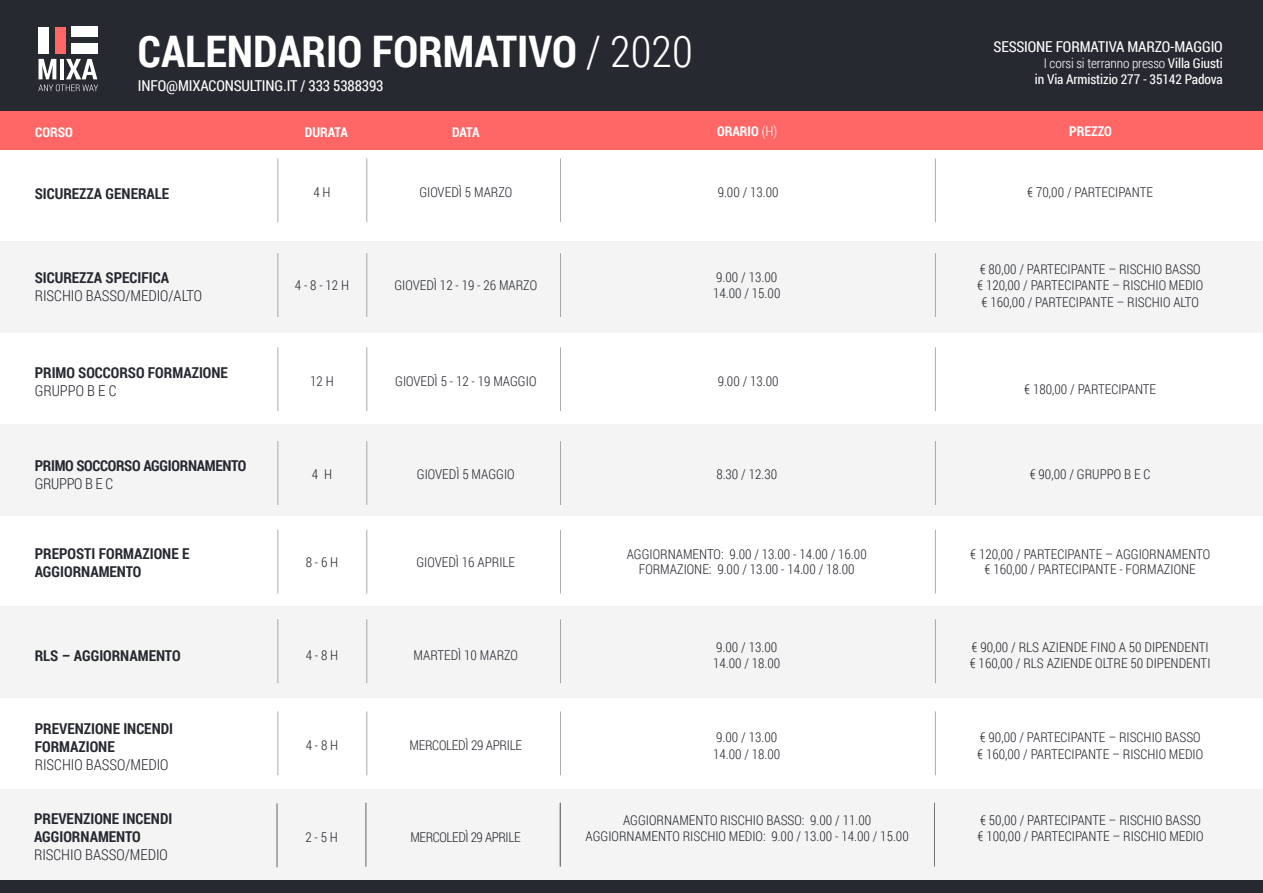
<style>
.page{position:relative;width:1263px;height:893px;background:#fff}
.page>*{position:absolute;margin:0;border:0;box-sizing:border-box;transform-origin:0 0}
.t1{font:700 43.5px "Roboto Condensed";color:#fff}
.t2{font:700 15px "Roboto Condensed";color:#262930}
.t3{font:300 15px "Roboto Condensed";color:#262930}
.t4{font:15px "Roboto Condensed";letter-spacing:-.01em;color:#fff}
.t5{font:700 15px "Roboto Condensed";letter-spacing:-.02em;color:#262930}
.t6{font:300 13.5px "Roboto Condensed";color:#262930}
.t7{font:300 13.5px "Roboto Condensed";letter-spacing:-.01em;color:#fff}
.t8{font:700 13.5px "Roboto Condensed";color:#fff}
.t9{font:13.5px "Roboto Condensed";letter-spacing:-.01em;color:#fff}
.t10{font:300 13.5px "Roboto Condensed";letter-spacing:-.02em;color:#262930}
.t11{font:300 13.5px "Roboto Condensed";letter-spacing:-.03em;color:#262930}
.s1{font-weight:300}
.s2{font-weight:400}
</style>
<div class="page">
<div style="left:0;top:0;width:1263px;height:111px;background:#262930"></div>
<div style="left:0;top:111px;width:1263px;height:38px;background:#f66"></div>
<hr style="left:278px;top:158px;width:1px;height:64px;background:#262930">
<hr style="left:278px;top:347px;width:1px;height:64px;background:#262930">
<hr style="left:278px;top:530px;width:1px;height:64px;background:#262930">
<hr style="left:278px;top:711px;width:1px;height:64px;background:#262930">
<hr style="left:560px;top:158px;width:1px;height:64px;background:#262930">
<hr style="left:560px;top:347px;width:1px;height:64px;background:#262930">
<hr style="left:560px;top:530px;width:1px;height:64px;background:#262930">
<hr style="left:560px;top:711px;width:1px;height:64px;background:#262930">
<hr style="left:367px;top:158px;width:1px;height:64px;background:#262930">
<hr style="left:367px;top:347px;width:1px;height:64px;background:#262930">
<hr style="left:367px;top:530px;width:1px;height:64px;background:#262930">
<hr style="left:367px;top:711px;width:1px;height:64px;background:#262930">
<hr style="left:935px;top:158px;width:1px;height:64px;background:#262930">
<hr style="left:935px;top:347px;width:1px;height:64px;background:#262930">
<hr style="left:935px;top:530px;width:1px;height:64px;background:#262930">
<hr style="left:935px;top:711px;width:1px;height:64px;background:#262930">
<div style="left:0;top:241px;width:1263px;height:92px;background:#f4f4f5"></div>
<div style="left:0;top:606px;width:1263px;height:91px;background:#f4f4f5"></div>
<div style="left:0;top:789px;width:1263px;height:91px;background:#f4f4f5"></div>
<div style="left:0;top:424px;width:1263px;height:91px;background:#f4f4f5"></div>
<div style="left:0;top:880px;width:1263px;height:13px;background:#262930"></div>
<div style="left:39px;top:27px;width:10px;height:27px;background:#fff"></div>
<div style="left:55px;top:27px;width:10px;height:27px;background:#f66"></div>
<div style="left:71px;top:26px;width:26px;height:11px;background:#fff"></div>
<div style="left:71px;top:44px;width:26px;height:10px;background:#fff"></div>
<svg style="left:38px;top:59px;width:60px;height:32px"></svg>
<p class="t1" style="left:138px;top:21px;width:556px">CALENDARIO FORMATIVO <span class="s1">/ 2020</span></p>
<p class="t4" style="left:138px;top:76px;width:247px">INFO@MIXACONSULTING.IT / 333 5388393</p>
<p class="t4" style="left:993px;top:36px;width:231px">SESSIONE FORMATIVA MARZO-MAGGIO</p>
<p class="t7" style="left:1044px;top:54px;width:180px">I corsi si terranno presso <span class="s2">Villa Giusti</span></p>
<p class="t9" style="left:1035px;top:70px;width:189px">in Via Armistizio 277 - 35142 Padova</p>
<p class="t8" style="left:35px;top:123px;width:39px">CORSO</p>
<p class="t8" style="left:305px;top:123px;width:45px">DURATA</p>
<p class="t8" style="left:452px;top:123px;width:29px">DATA</p>
<p class="t8" style="left:717px;top:122px;width:62px">ORARIO <span class="s1">(H)</span></p>
<p class="t8" style="left:1069px;top:122px;width:44px">PREZZO</p>
<p class="t2" style="left:35px;top:183px;width:136px">SICUREZZA GENERALE</p>
<p class="t2" style="left:35px;top:267px;width:136px">SICUREZZA SPECIFICA</p>
<p class="t3" style="left:35px;top:285px;width:169px">RISCHIO BASSO/MEDIO/ALTO</p>
<p class="t2" style="left:35px;top:363px;width:195px">PRIMO SOCCORSO FORMAZIONE</p>
<p class="t3" style="left:35px;top:381px;width:83px">GRUPPO B E C</p>
<p class="t5" style="left:35px;top:456px;width:213px">PRIMO SOCCORSO AGGIORNAMENTO</p>
<p class="t3" style="left:35px;top:474px;width:80px">GRUPPO B E C</p>
<p class="t2" style="left:35px;top:543px;width:156px">PREPOSTI FORMAZIONE E</p>
<p class="t2" style="left:35px;top:561px;width:108px">AGGIORNAMENTO</p>
<p class="t2" style="left:35px;top:645px;width:147px">RLS – AGGIORNAMENTO</p>
<p class="t2" style="left:35px;top:718px;width:140px">PREVENZIONE INCENDI</p>
<p class="t2" style="left:35px;top:736px;width:82px">FORMAZIONE</p>
<p class="t3" style="left:35px;top:754px;width:135px">RISCHIO BASSO/MEDIO</p>
<p class="t2" style="left:34px;top:808px;width:140px">PREVENZIONE INCENDI</p>
<p class="t2" style="left:34px;top:826px;width:108px">AGGIORNAMENTO</p>
<p class="t3" style="left:34px;top:844px;width:135px">RISCHIO BASSO/MEDIO</p>
<p class="t6" style="left:313px;top:183px;width:19px">4 H</p>
<p class="t6" style="left:419px;top:183px;width:94px">GIOVEDÌ 5 MARZO</p>
<p class="t6" style="left:718px;top:183px;width:63px">9.00 / 13.00</p>
<p class="t6" style="left:1027px;top:183px;width:127px">€ 70,00 / PARTECIPANTE</p>
<p class="t6" style="left:295px;top:276px;width:56px">4 - 8 - 12 H</p>
<p class="t6" style="left:394px;top:276px;width:144px">GIOVEDÌ 12 - 19 - 26 MARZO</p>
<p class="t6" style="left:716px;top:268px;width:63px">9.00 / 13.00</p>
<p class="t6" style="left:713px;top:284px;width:69px">14.00 / 15.00</p>
<p class="t6" style="left:980px;top:260px;width:222px">€ 80,00 / PARTECIPANTE – RISCHIO BASSO</p>
<p class="t6" style="left:977px;top:276px;width:227px">€ 120,00 / PARTECIPANTE – RISCHIO MEDIO</p>
<p class="t6" style="left:981px;top:292px;width:219px">€ 160,00 / PARTECIPANTE – RISCHIO ALTO</p>
<p class="t6" style="left:310px;top:372px;width:25px">12 H</p>
<p class="t6" style="left:395px;top:372px;width:143px">GIOVEDÌ 5 - 12 - 19 MAGGIO</p>
<p class="t6" style="left:718px;top:372px;width:63px">9.00 / 13.00</p>
<p class="t6" style="left:1024px;top:380px;width:134px">€ 180,00 / PARTECIPANTE</p>
<p class="t6" style="left:312px;top:465px;width:22px">4 H</p>
<p class="t6" style="left:417px;top:465px;width:99px">GIOVEDÌ 5 MAGGIO</p>
<p class="t6" style="left:716px;top:465px;width:62px">8.30 / 12.30</p>
<p class="t6" style="left:1030px;top:465px;width:122px">€ 90,00 / GRUPPO B E C</p>
<p class="t6" style="left:306px;top:553px;width:34px">8 - 6 H</p>
<p class="t6" style="left:416px;top:553px;width:100px">GIOVEDÌ 16 APRILE</p>
<p class="t6" style="left:627px;top:545px;width:242px">AGGIORNAMENTO: 9.00 / 13.00 - 14.00 / 16.00</p>
<p class="t6" style="left:639px;top:560px;width:217px">FORMAZIONE: 9.00 / 13.00 - 14.00 / 18.00</p>
<p class="t6" style="left:970px;top:545px;width:241px">€ 120,00 / PARTECIPANTE – AGGIORNAMENTO</p>
<p class="t6" style="left:984px;top:560px;width:213px">€ 160,00 / PARTECIPANTE - FORMAZIONE</p>
<p class="t6" style="left:306px;top:646px;width:34px">4 - 8 H</p>
<p class="t6" style="left:413px;top:646px;width:106px">MARTEDÌ 10 MARZO</p>
<p class="t6" style="left:716px;top:638px;width:63px">9.00 / 13.00</p>
<p class="t6" style="left:713px;top:654px;width:69px">14.00 / 18.00</p>
<p class="t6" style="left:971px;top:638px;width:239px">€ 90,00 / RLS AZIENDE FINO A 50 DIPENDENTI</p>
<p class="t6" style="left:970px;top:654px;width:242px">€ 160,00 / RLS AZIENDE OLTRE 50 DIPENDENTI</p>
<p class="t6" style="left:306px;top:736px;width:34px">4 - 8 H</p>
<p class="t10" style="left:409px;top:736px;width:114px">MERCOLEDÌ 29 APRILE</p>
<p class="t6" style="left:716px;top:728px;width:63px">9.00 / 13.00</p>
<p class="t6" style="left:713px;top:744px;width:69px">14.00 / 18.00</p>
<p class="t6" style="left:980px;top:728px;width:222px">€ 90,00 / PARTECIPANTE – RISCHIO BASSO</p>
<p class="t6" style="left:977px;top:744px;width:227px">€ 160,00 / PARTECIPANTE – RISCHIO MEDIO</p>
<p class="t6" style="left:623px;top:811px;width:250px">AGGIORNAMENTO RISCHIO BASSO: 9.00 / 11.00</p>
<p class="t6" style="left:585px;top:827px;width:325px">AGGIORNAMENTO RISCHIO MEDIO: 9.00 / 13.00 - 14.00 / 15.00</p>
<p class="t6" style="left:980px;top:811px;width:222px">€ 50,00 / PARTECIPANTE – RISCHIO BASSO</p>
<p class="t11" style="left:410px;top:827px;width:112px">MERCOLEDÌ 29 APRILE</p>
<p class="t6" style="left:305px;top:827px;width:34px">2 - 5 H</p>
<p class="t6" style="left:977px;top:827px;width:228px">€ 100,00 / PARTECIPANTE – RISCHIO MEDIO</p>
</div>
